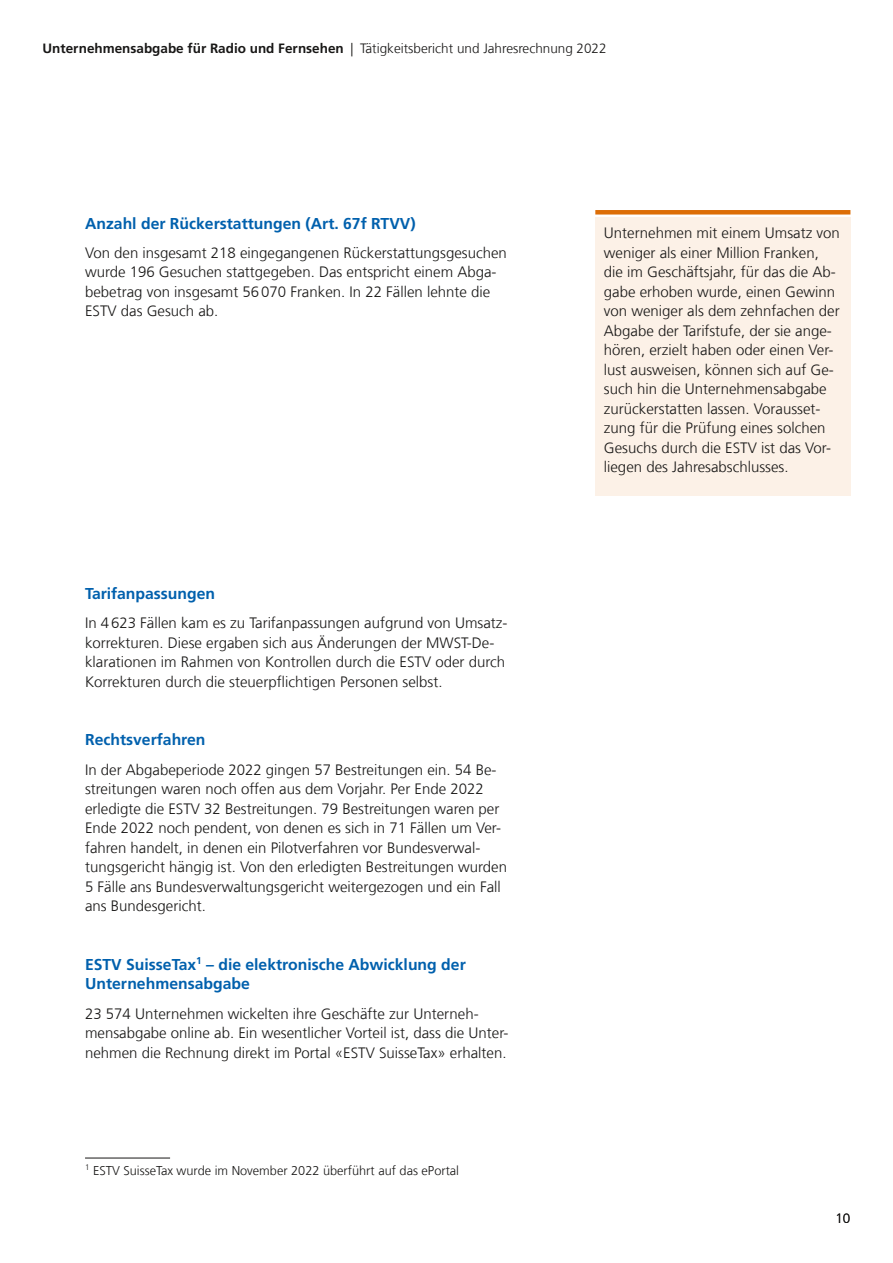
<style>
.page{position:relative;width:893px;height:1263px;background:#fff}
.page>*{position:absolute;margin:0;border:0;box-sizing:border-box;transform-origin:0 0}
.Überschriften_Überschrift_2{font:700 15.75px/19.5px "Frutiger LT Com";color:#0060ad}
.Standart_2_orange_Infobox{font:300 15px/19.5px "Frutiger LT Com";color:#181716}
.t1{font:300 13.5px "Frutiger LT Com";color:#181716}
.Überschriften_Überschrift_2-2{font:300 12.75px "Frutiger LT Com";color:#181716}
.s1{font-weight:700}
</style>
<div class="page">
<div style="left:595px;top:217px;width:255px;height:278px;background:#fcf1e7"></div>
<div style="left:595px;top:210px;width:255px;height:5px;background:#dd6e07"></div>
<hr style="left:85px;top:1158px;width:85px;height:1px;background:#181716">
<p class="t1" style="left:43px;top:40px;width:566px"><span class="s1">Unternehmensabgabe für Radio und Fernsehen</span> | Tätigkeitsbericht und Jahresrechnung 2022</p>
<h2 class="Überschriften_Überschrift_2" style="left:85px;top:214px;width:332px">Anzahl der Rückerstattungen (Art. 67f RTVV)</h2>
<p class="Standart_2_orange_Infobox" style="left:85px;top:243px;width:423px">Von den insgesamt 218 eingegangenen Rückerstattungsgesuchen wurde 196 Gesuchen stattgegeben. Das entspricht einem Abga&shy;bebetrag von insgesamt 56070 Franken. In 22 Fällen lehnte die ESTV das Gesuch ab.</p>
<h2 class="Überschriften_Überschrift_2" style="left:85px;top:584px;width:132px">Tarifanpassungen</h2>
<p class="Standart_2_orange_Infobox" style="left:85px;top:614px;width:424px">In 4623 Fällen kam es zu Tarifanpassungen aufgrund von Umsatz&shy;korrekturen. Diese ergaben sich aus Änderungen der MWST-De&shy;klarationen im Rahmen von Kontrollen durch die ESTV oder durch Korrekturen durch die steuerpflichtigen Personen selbst.</p>
<h2 class="Überschriften_Überschrift_2" style="left:85px;top:730px;width:122px">Rechtsverfahren</h2>
<p class="Standart_2_orange_Infobox" style="left:85px;top:760px;width:424px">In der Abgabeperiode 2022 gingen 57 Bestreitungen ein. 54 Be&shy;streitungen waren noch offen aus dem Vorjahr. Per Ende 2022 erledigte die ESTV 32 Bestreitungen. 79 Bestreitungen waren per Ende 2022 noch pendent, von denen es sich in 71 Fällen um Ver&shy;fahren handelt, in denen ein Pilotverfahren vor Bundesverwal&shy;tungsgericht hängig ist. Von den erledigten Bestreitungen wurden 5 Fälle ans Bundesverwaltungsgericht weitergezogen und ein Fall ans Bundesgericht.</p>
<h2 class="Überschriften_Überschrift_2" style="left:85px;top:955px;width:382px">ESTV SuisseTax<sup>1</sup> – die elektronische Abwicklung der<br>Unternehmensabgabe</h2>
<p class="Standart_2_orange_Infobox" style="left:85px;top:1004px;width:425px">23 574 Unternehmen wickelten ihre Geschäfte zur Unterneh&shy;mensabgabe online ab. Ein wesentlicher Vorteil ist, dass die Unter&shy;nehmen die Rechnung direkt im Portal «ESTV SuisseTax» erhalten.</p>
<h2 class="Überschriften_Überschrift_2-2" style="left:85px;top:1163px;width:376px"><sup>1</sup> ESTV SuisseTax wurde im November 2022 überführt auf das ePortal</h2>
<h2 class="Standart_2_orange_Infobox" style="left:604px;top:224px;width:238px">Unternehmen mit einem Umsatz von weniger als einer Million Franken, die im Geschäftsjahr, für das die Ab&shy;gabe erhoben wurde, einen Gewinn von weniger als dem zehnfachen der Abgabe der Tarifstufe, der sie ange&shy;hören, erzielt haben oder einen Ver&shy;lust ausweisen, können sich auf Ge&shy;such hin die Unternehmensabgabe zurückerstatten lassen. Vorausset&shy;zung für die Prüfung eines solchen Gesuchs durch die ESTV ist das Vor&shy;liegen des Jahresabschlusses.</h2>
<p class="t1" style="left:835px;top:1211px;width:17px">10</p>
</div>
